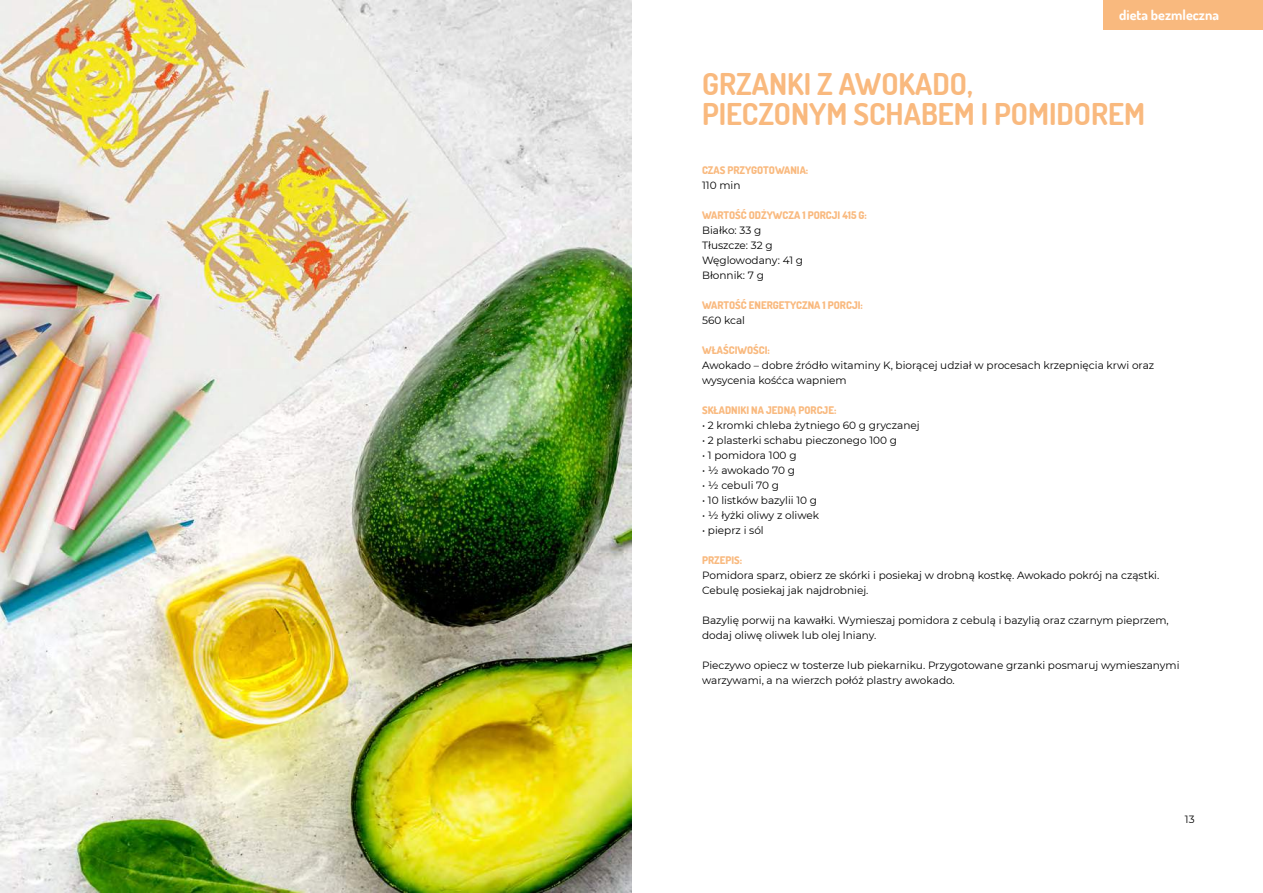
<style>
.page{position:relative;width:1263px;height:893px;background:#fff}
.page>*{position:absolute;margin:0;border:0;box-sizing:border-box;transform-origin:0 0}
.t1{font:700 30px/30px "Dosis";color:#f9b97e}
.t2{font:700 14.1px "Dosis";color:#fff}
.t3{font:10.5px/15px "Montserrat";color:#000}
.t4{font:800 10.5px "Dosis";color:#f9b97e}
</style>
<div class="page">
<img style="left:0;top:0;width:632px;height:893px">
<div style="left:1103px;top:0;width:160px;height:30px;background:#f9b97e"></div>
<h2 class="t2" style="left:1119px;top:6px;width:101px">dieta bezmleczna</h2>
<h1 class="t1" style="left:702px;top:68px;width:444px">GRZANKI Z AWOKADO,<br>PIECZONYM SCHABEM I POMIDOREM</h1>
<p class="t4" style="left:702px;top:164px;width:108px">CZAS PRZYGOTOWANIA:</p>
<p class="t3" style="left:702px;top:178px;width:40px">110 min</p>
<p class="t4" style="left:702px;top:209px;width:166px">WARTOŚĆ ODŻYWCZA 1 PORCJI 415 G:</p>
<p class="t3" style="left:702px;top:223px;width:103px">Białko: 33 g<br>Tłuszcze: 32 g<br>Węglowodany: 41 g<br>Błonnik: 7 g</p>
<p class="t4" style="left:702px;top:299px;width:162px">WARTOŚĆ ENERGETYCZNA 1 PORCJI:</p>
<p class="t3" style="left:702px;top:313px;width:45px">560 kcal</p>
<p class="t4" style="left:702px;top:344px;width:69px">WŁAŚCIWOŚCI:</p>
<p class="t3" style="left:702px;top:358px;width:454px">Awokado – dobre źródło witaminy K, biorącej udział w procesach krzepnięcia krwi oraz wysycenia kośćca wapniem</p>
<p class="t4" style="left:702px;top:404px;width:136px">SKŁADNIKI NA JEDNĄ PORCJE:</p>
<p class="t3" style="left:702px;top:418px;width:219px">• 2 kromki chleba żytniego 60 g gryczanej</p>
<p class="t3" style="left:702px;top:433px;width:196px">• 2 plasterki schabu pieczonego 100 g</p>
<p class="t3" style="left:702px;top:448px;width:96px">• 1 pomidora 100 g</p>
<p class="t3" style="left:702px;top:463px;width:94px">• ½ awokado 70 g</p>
<p class="t3" style="left:702px;top:478px;width:79px">• ½ cebuli 70 g</p>
<p class="t3" style="left:702px;top:493px;width:117px">• 10 listków bazylii 10 g</p>
<p class="t3" style="left:702px;top:508px;width:119px">• ½ łyżki oliwy z oliwek</p>
<p class="t3" style="left:702px;top:523px;width:63px">• pieprz i sól</p>
<p class="t4" style="left:702px;top:554px;width:42px">PRZEPIS:</p>
<p class="t3" style="left:702px;top:568px;width:459px">Pomidora sparz, obierz ze skórki i posiekaj w drobną kostkę. Awokado pokrój na cząstki.<br>Cebulę posiekaj jak najdrobniej.</p>
<p class="t3" style="left:702px;top:613px;width:468px">Bazylię porwij na kawałki. Wymieszaj pomidora z cebulą i bazylią oraz czarnym pieprzem, dodaj oliwę oliwek lub olej lniany.</p>
<p class="t3" style="left:702px;top:658px;width:479px">Pieczywo opiecz w tosterze lub piekarniku. Przygotowane grzanki posmaruj wymieszanymi warzywami, a na wierzch połóż plastry awokado.</p>
<p class="t3" style="left:1185px;top:812px;width:11px">13</p>
</div>
